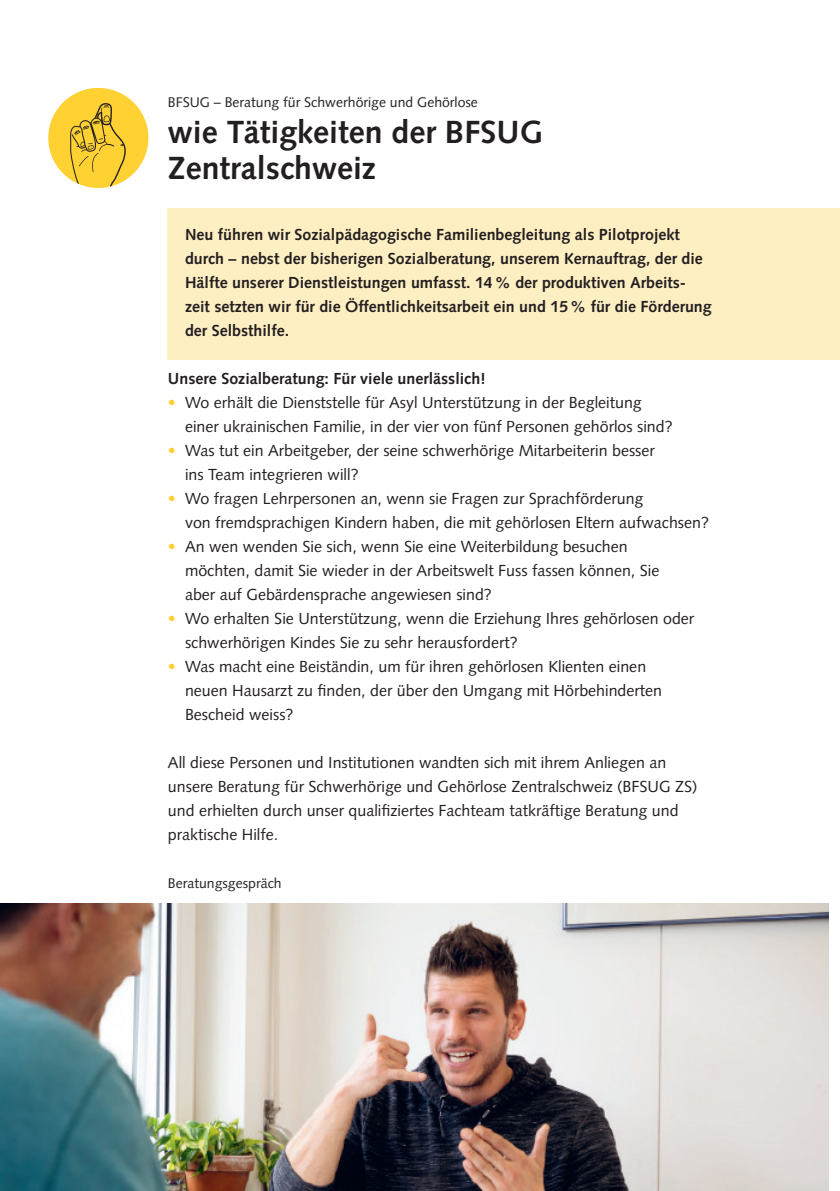
<style>
.page{position:relative;width:840px;height:1191px;background:#fff}
.page>*{position:absolute;margin:0;border:0;box-sizing:border-box;transform-origin:0 0}
.t1{font:700 32px/36px "Syntax LT Std";color:#231f20}
.t2{font:16px/24px "Syntax LT Std";color:#231f20}
.t3{font:700 16px/24px "Syntax LT Std";color:#231f20}
.t4{font:14px "Syntax LT Std";color:#231f20}
.s1{color:#ffd133}
</style>
<div class="page">
<div style="left:48px;top:88px;width:100px;height:100px;background:#ffd133;border-radius:50%"></div>
<svg style="left:70px;top:103px;width:57px;height:85px"></svg>
<img style="left:0;top:903px;width:828px;height:288px">
<div style="left:168px;top:208px;width:671px;height:152px;background:#feefc3"></div>
<p class="t4" style="left:168px;top:94px;width:311px">BFSUG – Beratung für Schwerhörige und Gehörlose</p>
<h1 class="t1" style="left:168px;top:114px;width:376px">wie Tätigkeiten der BFSUG<br>Zentralschweiz</h1>
<p class="t3" style="left:185px;top:223px;width:528px">Neu führen wir Sozialpädagogische Familienbegleitung als Pilotprojekt durch – nebst der bisherigen Sozialberatung, unserem Kernauftrag, der die Hälfte unserer Dienstleistungen umfasst. 14% der produktiven Arbeits&shy;zeit setzten wir für die Öffentlichkeitsarbeit ein und 15% für die Förderung der Selbsthilfe.</p>
<p class="t3" style="left:168px;top:367px;width:319px">Unsere Sozialberatung: Für viele unerlässlich!</p>
<p class="t2" style="left:185px;top:391px;width:489px;text-indent:-17px"><span class="s1">•</span> Wo erhält die Dienststelle für Asyl Unterstützung in der Begleitung einer ukrainischen Familie, in der vier von fünf Personen gehörlos sind?</p>
<p class="t2" style="left:185px;top:439px;width:471px;text-indent:-17px"><span class="s1">•</span> Was tut ein Arbeitgeber, der seine schwerhörige Mitarbeiterin besser ins Team integrieren will?</p>
<p class="t2" style="left:185px;top:487px;width:525px;text-indent:-17px"><span class="s1">•</span> Wo fragen Lehrpersonen an, wenn sie Fragen zur Sprachförderung<br>von fremdsprachigen Kindern haben, die mit gehörlosen Eltern aufwachsen?</p>
<p class="t2" style="left:185px;top:535px;width:475px;text-indent:-17px"><span class="s1">•</span> An wen wenden Sie sich, wenn Sie eine Weiterbildung besuchen möchten, damit Sie wieder in der Arbeitswelt Fuss fassen können, Sie aber auf Gebärdensprache angewiesen sind?</p>
<p class="t2" style="left:185px;top:607px;width:510px;text-indent:-17px"><span class="s1">•</span> Wo erhalten Sie Unterstützung, wenn die Erziehung Ihres gehörlosen oder schwerhörigen Kindes Sie zu sehr herausfordert?</p>
<p class="t2" style="left:185px;top:655px;width:478px;text-indent:-17px"><span class="s1">•</span> Was macht eine Beiständin, um für ihren gehörlosen Klienten einen neuen Hausarzt zu finden, der über den Umgang mit Hörbehinderten<br>Bescheid weiss?</p>
<p class="t2" style="left:168px;top:751px;width:530px">All diese Personen und Institutionen wandten sich mit ihrem Anliegen an unsere Beratung für Schwerhörige und Gehörlose Zentralschweiz (BFSUG ZS) und erhielten durch unser qualifiziertes Fachteam tatkräftige Beratung und praktische Hilfe.</p>
<p class="t4" style="left:168px;top:875px;width:115px">Beratungsgespräch</p>
</div>
